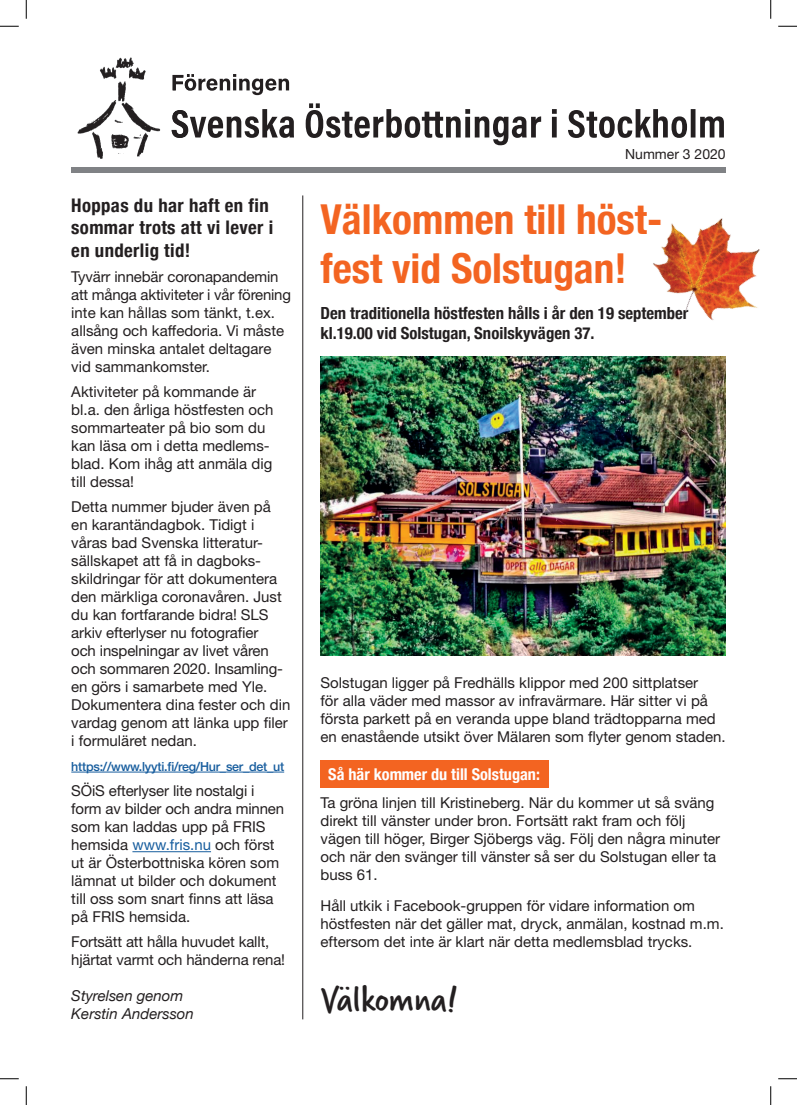
<style>
.page{position:relative;width:797px;height:1105px;background:#fff}
.page>*{position:absolute;margin:0;border:0;box-sizing:border-box;transform-origin:0 0}
.t1{font:700 condensed 41.25px/48.8px "Helvetica Neue";color:#f36421}
.t2{font:39.12px "Verveine";color:#231f20}
.t3{font:700 condensed 18.75px/22.5px "Helvetica Neue";letter-spacing:.02em;color:#231f20}
.t4{font:700 condensed 16.75px/20px "Helvetica Neue";color:#231f20}
.t5{font:700 condensed 16.25px "Helvetica Neue";color:#fff}
.t6{font:15px/18px "Helvetica Neue LT Pro";color:#231f20}
.t7{font:italic 15px/18px "Helvetica Neue";color:#231f20}
.t8{font:14px "Helvetica Neue LT Pro";color:#231f20}
.t9{font:500 12.5px "Helvetica Neue";letter-spacing:-.02em;color:#175d9e}
.s1{color:#175d9e}
</style>
<div class="page">
<div style="left:320px;top:761px;width:229px;height:27px;background:#f36421"></div>
<svg style="left:190px;top:103px;width:534px;height:42px"></svg>
<div style="left:71px;top:167px;width:654px;height:5px;background:#808285"></div>
<img style="left:71px;top:57px;width:118px;height:116px">
<img style="left:172px;top:110px;width:16px;height:28px">
<svg style="left:172px;top:74px;width:117px;height:21px"></svg>
<img style="left:172px;top:74px;width:17px;height:17px">
<img style="left:71px;top:167px;width:118px;height:5px">
<hr style="left:302px;top:195px;width:1px;height:824px;background:#231f20">
<hr style="left:71px;top:772px;width:213px;height:1px;background:#175d9e">
<hr style="left:132px;top:851px;width:79px;height:1px;background:#175d9e">
<img style="left:320px;top:357px;width:405px;height:298px">
<img style="left:623px;top:218px;width:137px;height:142px">
<svg style="left:0;top:25px;width:19px;height:2px"></svg>
<svg style="left:778px;top:25px;width:19px;height:2px"></svg>
<svg style="left:0;top:1078px;width:19px;height:1px"></svg>
<svg style="left:778px;top:1078px;width:19px;height:1px"></svg>
<svg style="left:25px;top:0;width:2px;height:19px"></svg>
<svg style="left:25px;top:1086px;width:2px;height:19px"></svg>
<svg style="left:770px;top:0;width:1px;height:19px"></svg>
<svg style="left:770px;top:1086px;width:1px;height:19px"></svg>
<p class="t3" style="left:71px;top:194px;width:203px">Hoppas du har haft en fin sommar trots att vi lever i en underlig tid!</p>
<p class="t6" style="left:71px;top:267px;width:221px">Tyvärr innebär coronapandemin att många aktiviteter i vår förening inte kan hållas som tänkt, t.ex. allsång och kaffedoria. Vi måste även minska antalet deltagare vid sammankomster.</p>
<p class="t6" style="left:71px;top:382px;width:204px">Aktiviteter på kommande är bl.a. den årliga höstfesten och sommarteater på bio som du kan läsa om i detta medlems&shy;blad. Kom ihåg att anmäla dig till dessa!</p>
<p class="t6" style="left:71px;top:497px;width:220px">Detta nummer bjuder även på en karantändagbok. Tidigt i våras bad Svenska litteratur&shy;sällskapet att få in dagboks&shy;skildringar för att dokumentera den märkliga coronavåren. Just du kan fortfarande bidra! SLS arkiv efterlyser nu fotografier<br>och inspelningar av livet våren och sommaren 2020. Insamling&shy;en görs i samarbete med Yle.<br>Dokumentera dina fester och din vardag genom att länka upp filer i formuläret nedan.</p>
<p class="t9" style="left:71px;top:759px;width:214px">https://www.lyyti.fi/reg/Hur_ser_det_ut</p>
<p class="t6" style="left:71px;top:781px;width:214px">SÖiS efterlyser lite nostalgi i form av bilder och andra minnen som kan laddas upp på FRIS hemsida <span class="s1">www.fris.nu</span> och först ut är Österbottniska kören som lämnat ut bilder och dokument till oss som snart finns att läsa på FRIS hemsida.</p>
<p class="t6" style="left:71px;top:933px;width:215px">Fortsätt att hålla huvudet kallt, hjärtat varmt och händerna rena!</p>
<p class="t7" style="left:71px;top:986px;width:124px">Styrelsen genom<br>Kerstin Andersson</p>
<p class="t8" style="left:625px;top:145px;width:102px">Nummer 3 2020</p>
<h1 class="t1" style="left:320px;top:195px;width:343px">Välkommen till höst&shy;fest vid Solstugan!</h1>
<p class="t4" style="left:320px;top:303px;width:369px">Den traditionella höstfesten hålls i år den 19 september kl.19.00 vid Solstugan, Snoilskyvägen 37.</p>
<p class="t6" style="left:320px;top:673px;width:407px">Solstugan ligger på Fredhälls klippor med 200 sittplatser<br>för alla väder med massor av infravärmare. Här sitter vi på första parkett på en veranda uppe bland trädtopparna med en enastående utsikt över Mälaren som flyter genom staden.</p>
<p class="t5" style="left:328px;top:764px;width:213px">Så här kommer du till Solstugan:</p>
<p class="t6" style="left:320px;top:793px;width:401px">Ta gröna linjen till Kristineberg. När du kommer ut så sväng direkt till vänster under bron. Fortsätt rakt fram och följ vägen till höger, Birger Sjöbergs väg. Följ den några minuter och när den svänger till vänster så ser du Solstugan eller ta buss 61.</p>
<p class="t6" style="left:320px;top:897px;width:405px">Håll utkik i Facebook-gruppen för vidare information om höstfesten när det gäller mat, dryck, anmälan, kostnad m.m. eftersom det inte är klart när detta medlemsblad trycks.</p>
<h2 class="t2" style="left:320px;top:972px;width:138px">Välkomna!</h2>
</div>
